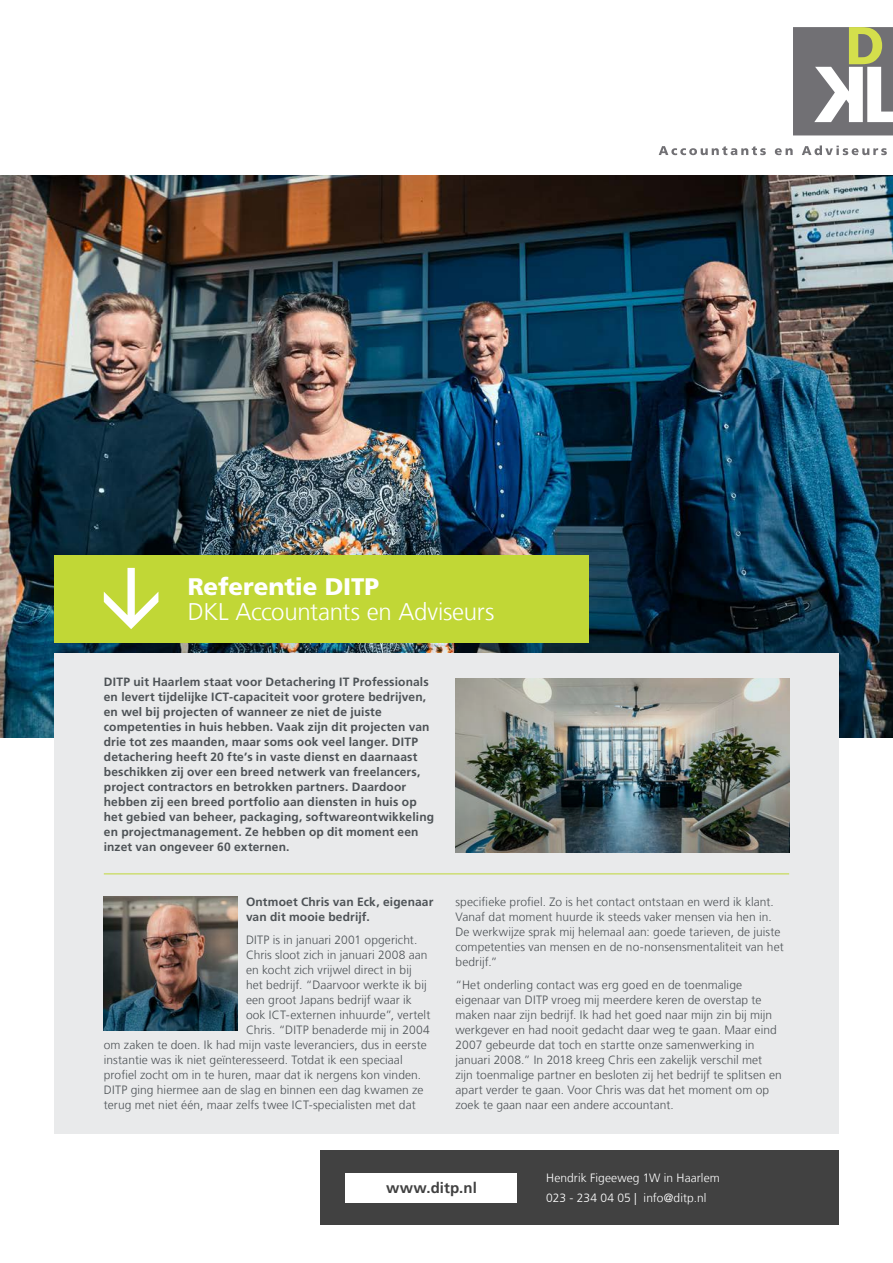
<style>
.page{position:relative;width:893px;height:1263px;background:#fff}
.page>*{position:absolute;margin:0;border:0;box-sizing:border-box;transform-origin:0 0}
._16_Content_black_Be{font:300 24px "Frutiger LT Com";letter-spacing:-.015em;color:#fff}
._16_Content_black_Be-2{font:900 24px "Frutiger LT Com";letter-spacing:-.005em;color:#fff}
._14_Content_black_C{font:700 15px "Frutiger LT Com";letter-spacing:.005em;color:#414141}
._8_Content_black_Sou{font:300 12px/15px "Frutiger LT Com";letter-spacing:.005em;color:#4d5256}
._8_Content_black_Sou-2{font:700 12px/15px "Frutiger LT Com";letter-spacing:.015em;color:#4d5256}
._8_Content_black_Sou-3{font:300 12px "Frutiger LT Com";letter-spacing:.005em;color:#fff}
</style>
<div class="page">
<div style="left:320px;top:1151px;width:519px;height:74px;background:#414141"></div>
<img style="left:0;top:176px;width:893px;height:562px">
<div style="left:54px;top:653px;width:785px;height:480px;background:#e9eaeb"></div>
<div style="left:54px;top:555px;width:535px;height:87px;background:#c1d736"></div>
<div style="left:346px;top:1173px;width:171px;height:29px;background:#fff"></div>
<svg style="left:793px;top:27px;width:100px;height:108px"></svg>
<svg style="left:659px;top:146px;width:107px;height:9px"></svg>
<svg style="left:802px;top:145px;width:85px;height:10px"></svg>
<svg style="left:775px;top:148px;width:18px;height:7px"></svg>
<hr style="left:104px;top:873px;width:685px;height:1px;background:#c0d738">
<img style="left:104px;top:897px;width:133px;height:133px">
<svg style="left:104px;top:568px;width:54px;height:61px"></svg>
<img style="left:455px;top:678px;width:334px;height:174px">
<p class="_16_Content_black_Be-2" style="left:188px;top:572px;width:193px">Referentie DITP</p>
<p class="_16_Content_black_Be" style="left:188px;top:598px;width:308px">DKL Accountants en Adviseurs</p>
<p class="_8_Content_black_Sou-2" style="left:104px;top:674px;width:332px">DITP uit Haarlem staat voor Detachering IT Professionals en levert tijdelijke ICT-capaciteit voor grotere bedrijven, en wel bij projecten of wanneer ze niet de juiste competenties in huis hebben. Vaak zijn dit projecten van drie tot zes maanden, maar soms ook veel langer. DITP detachering heeft 20 fte’s in vaste dienst en daarnaast beschikken zij over een breed netwerk van freelancers, project contractors en betrokken partners. Daardoor hebben zij een breed portfolio aan diensten in huis op het gebied van beheer, packaging, softwareontwikkeling en projectmanagement. Ze hebben op dit moment een inzet van ongeveer 60 externen.</p>
<p class="_8_Content_black_Sou-2" style="left:246px;top:894px;width:189px">Ontmoet Chris van Eck, eigenaar van dit mooie bedrijf.</p>
<p class="_8_Content_black_Sou" style="left:246px;top:932px;width:173px">DITP is in januari 2001 opgericht.</p>
<p class="_8_Content_black_Sou" style="left:246px;top:947px;width:183px">Chris sloot zich in januari 2008 aan</p>
<p class="_8_Content_black_Sou" style="left:246px;top:962px;width:167px">en kocht zich vrijwel direct in bij</p>
<p class="_8_Content_black_Sou" style="left:246px;top:977px;width:182px">het bedrijf. “Daarvoor werkte ik bij</p>
<p class="_8_Content_black_Sou" style="left:246px;top:992px;width:167px">een groot Japans bedrijf waar ik</p>
<p class="_8_Content_black_Sou" style="left:246px;top:1007px;width:186px">ook ICT-externen inhuurde”, vertelt</p>
<p class="_8_Content_black_Sou" style="left:246px;top:1022px;width:185px">Chris. “DITP benaderde mij in 2004</p>
<p class="_8_Content_black_Sou" style="left:104px;top:1037px;width:324px">om zaken te doen. Ik had mijn vaste leveranciers, dus in eerste</p>
<p class="_8_Content_black_Sou" style="left:104px;top:1052px;width:300px">instantie was ik niet geïnteresseerd. Totdat ik een speciaal</p>
<p class="_8_Content_black_Sou" style="left:104px;top:1067px;width:319px">profiel zocht om in te huren, maar dat ik nergens kon vinden.</p>
<p class="_8_Content_black_Sou" style="left:104px;top:1082px;width:321px">DITP ging hiermee aan de slag en binnen een dag kwamen ze</p>
<p class="_8_Content_black_Sou" style="left:104px;top:1097px;width:313px">terug met niet één, maar zelfs twee ICT-specialisten met dat</p>
<p class="_8_Content_black_Sou" style="left:455px;top:894px;width:330px">specifieke profiel. Zo is het contact ontstaan en werd ik klant.<br>Vanaf dat moment huurde ik steeds vaker mensen via hen in.<br>De werkwijze sprak mij helemaal aan: goede tarieven, de juiste competenties van mensen en de no-nonsensmentaliteit van het bedrijf.”</p>
<p class="_8_Content_black_Sou" style="left:455px;top:977px;width:328px">“Het onderling contact was erg goed en de toenmalige eigenaar van DITP vroeg mij meerdere keren de overstap te maken naar zijn bedrijf. Ik had het goed naar mijn zin bij mijn werkgever en had nooit gedacht daar weg te gaan. Maar eind 2007 gebeurde dat toch en startte onze samenwerking in januari 2008.” In 2018 kreeg Chris een zakelijk verschil met zijn toenmalige partner en besloten zij het bedrijf te splitsen en apart verder te gaan. Voor Chris was dat het moment om op zoek te gaan naar een andere accountant.</p>
<p class="_14_Content_black_C" style="left:386px;top:1179px;width:92px">www.ditp.nl</p>
<p class="_8_Content_black_Sou-3" style="left:546px;top:1171px;width:175px">Hendrik Figeeweg 1W in Haarlem</p>
<p class="_8_Content_black_Sou-3" style="left:546px;top:1191px;width:162px">023 - 234 04 05 | info@ditp.nl</p>
</div>
